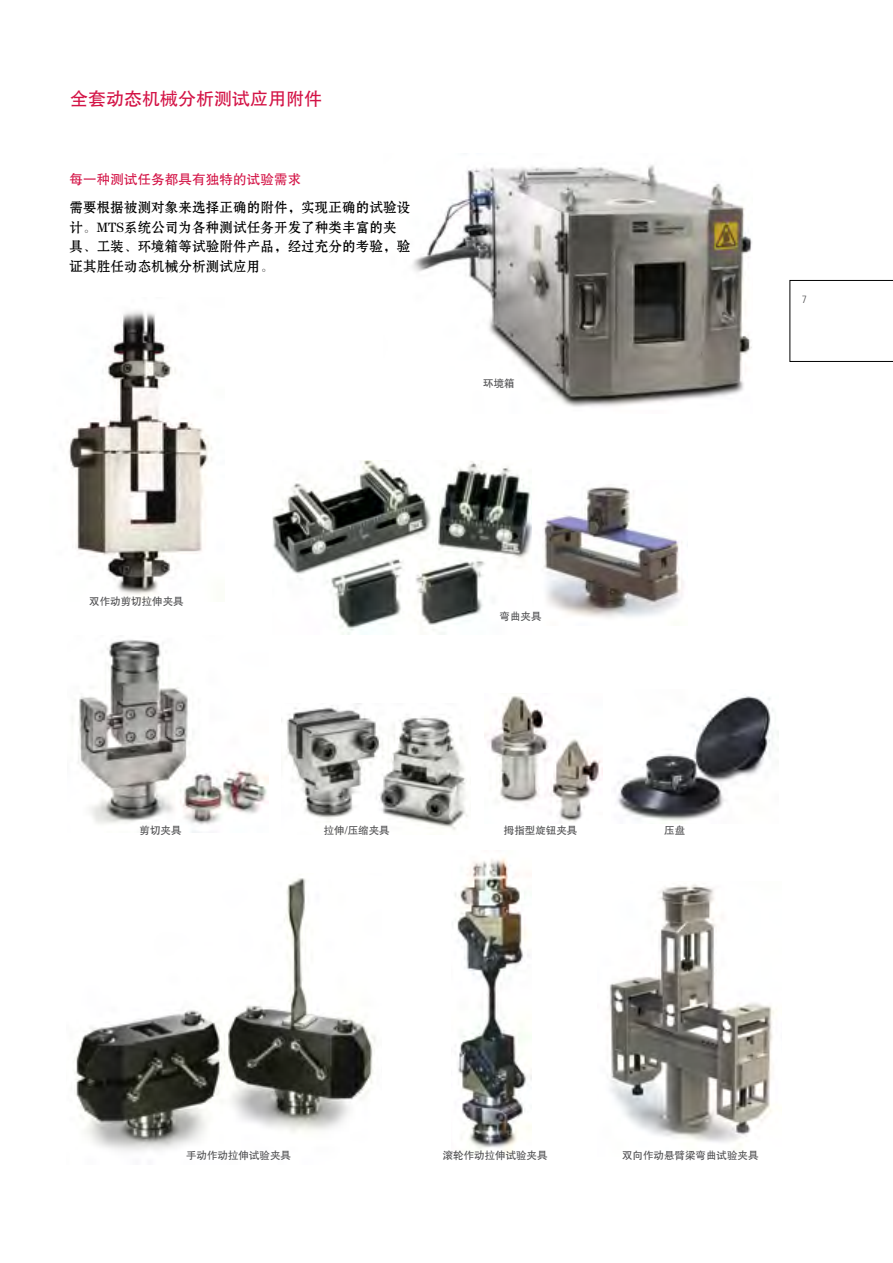
<style>
.page{position:relative;width:893px;height:1263px;background:#fff}
.page>*{position:absolute;margin:0;border:0;box-sizing:border-box;transform-origin:0 0}
.t1{font:18px "FZHTJW GB1 0";color:#d31245}
.t2{font:13.5px/19.5px "FZSHJW GB1 0";letter-spacing:.01em;color:#000}
.t3{font:13.5px "FZHTJW GB1 0";letter-spacing:.01em;color:#d31245}
.t4{font:10.5px "FZHTJW GB1 0";color:#4d4d4f}
.t5{font:300 condensed 10.5px "Univers";color:#4d4d4f}
</style>
<div class="page">
<svg style="left:790px;top:280px;width:103px;height:82px"></svg>
<img style="left:412px;top:165px;width:340px;height:242px">
<img style="left:71px;top:639px;width:197px;height:193px">
<img style="left:452px;top:857px;width:79px;height:299px">
<img style="left:68px;top:311px;width:144px;height:291px">
<img style="left:74px;top:878px;width:302px;height:273px">
<img style="left:286px;top:703px;width:182px;height:127px">
<img style="left:484px;top:695px;width:117px;height:128px">
<img style="left:617px;top:696px;width:161px;height:125px">
<img style="left:609px;top:884px;width:168px;height:262px">
<img style="left:272px;top:460px;width:259px;height:174px">
<img style="left:544px;top:486px;width:140px;height:132px">
<h1 class="t1" style="left:70px;top:89px;width:254px">全套动态机械分析测试应用附件</h1>
<p class="t3" style="left:69px;top:171px;width:233px">每一种测试任务都具有独特的试验需求</p>
<p class="t2" style="left:69px;top:198px;width:342px">需要根据被测对象来选择正确的附件，实现正确的试验设计。MTS系统公司为各种测试任务开发了种类丰富的夹具、工装、环境箱等试验附件产品，经过充分的考验，验证其胜任动态机械分析测试应用。</p>
<p class="t4" style="left:483px;top:377px;width:33px">环境箱</p>
<p class="t4" style="left:89px;top:595px;width:96px">双作动剪切拉伸夹具</p>
<p class="t4" style="left:500px;top:610px;width:43px">弯曲夹具</p>
<p class="t4" style="left:140px;top:824px;width:43px">剪切夹具</p>
<p class="t4" style="left:324px;top:825px;width:67px">拉伸/压缩夹具</p>
<p class="t4" style="left:504px;top:824px;width:75px">拇指型旋钮夹具</p>
<p class="t4" style="left:664px;top:824px;width:22px">压盘</p>
<p class="t5" style="left:802px;top:293px;width:6px">7</p>
<p class="t4" style="left:186px;top:1150px;width:106px">手动作动拉伸试验夹具</p>
<p class="t4" style="left:443px;top:1150px;width:106px">滚轮作动拉伸试验夹具</p>
<p class="t4" style="left:622px;top:1150px;width:138px">双向作动悬臂梁弯曲试验夹具</p>
</div>
